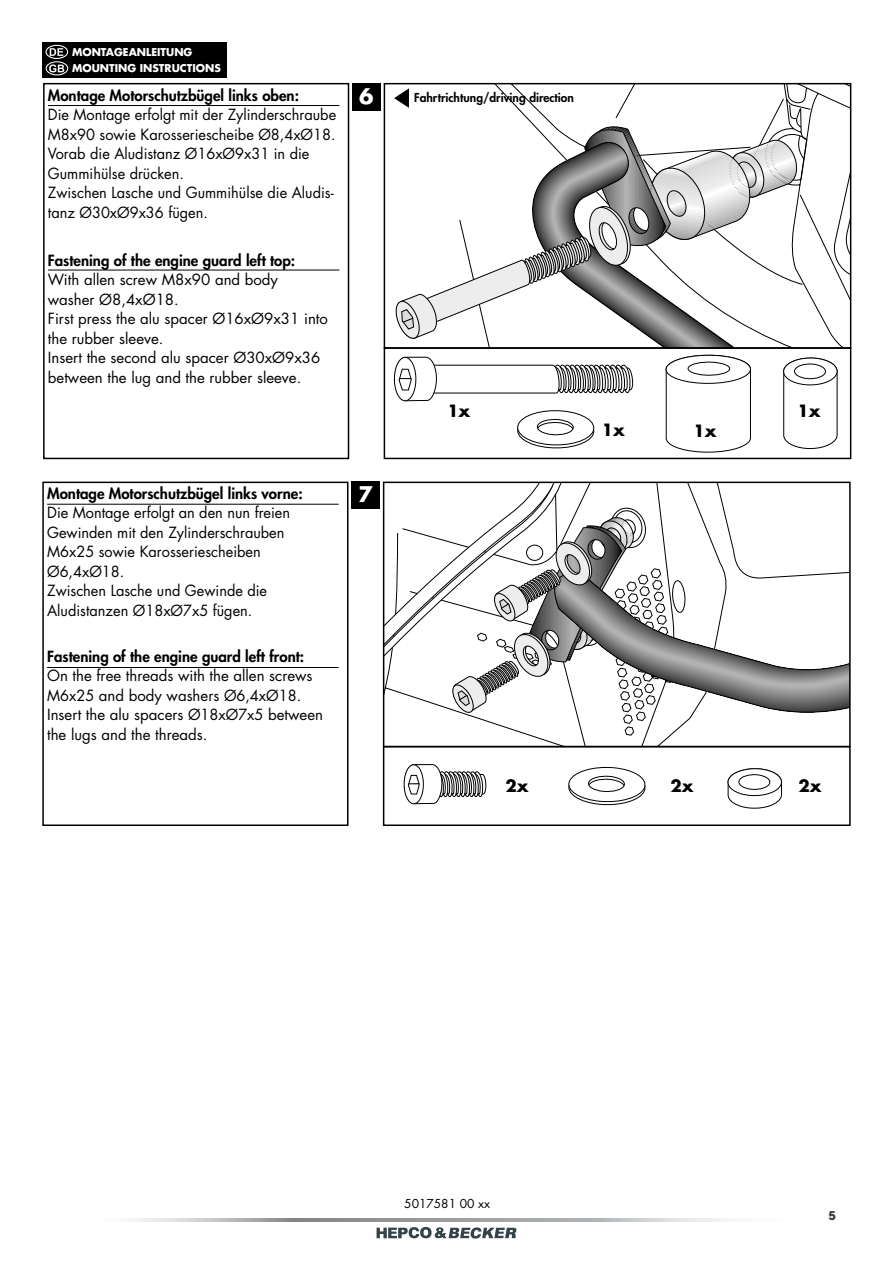
<style>
.page{position:relative;width:893px;height:1263px;background:#fff}
.page>*{position:absolute;margin:0;border:0;box-sizing:border-box;transform-origin:0 0}
.t1{font:700 21px "Futura Std";color:#fff}
.t2{font:700 16.5px "Futura Std";color:#000}
.t3{font:15px/19.5px "Futura Std";color:#000}
.t4{font:800 15px "Futura Std";color:#000}
.t5{font:800 12px "Futura Std";color:#000}
.t6{font:12px "Futura Std";color:#000}
.t7{font:700 12px "Avant Garde";color:#354248}
.t8{font:700 10.5px/16.5px "Futura Std";color:#fff}
</style>
<div class="page">
<svg style="left:134px;top:1218px;width:593px;height:3px;background:#b3b4b5"></svg>
<svg style="left:377px;top:1227px;width:139px;height:11px"></svg>
<div style="left:43px;top:43px;width:184px;height:35px;background:#000"></div>
<svg style="left:50px;top:48px;width:13px;height:8px"></svg>
<div style="left:45px;top:45px;width:23px;height:14px;border:1px solid #fff;border-radius:50%"></div>
<svg style="left:49px;top:64px;width:15px;height:8px"></svg>
<div style="left:46px;top:61px;width:22px;height:14px;border:1px solid #fff;border-radius:50%"></div>
<div style="left:43px;top:83px;width:306px;height:376px;border:2px solid #000"></div>
<svg style="left:496px;top:86px;width:352px;height:260px"></svg>
<div style="left:384px;top:83px;width:467px;height:266px;border:2px solid #000"></div>
<div style="left:384px;top:347px;width:467px;height:112px;border:2px solid #000"></div>
<div style="left:352px;top:83px;width:29px;height:28px;background:#000"></div>
<svg style="left:394px;top:88px;width:15px;height:20px"></svg>
<hr style="left:48px;top:105px;width:291px;height:1px;background:#000">
<hr style="left:48px;top:270px;width:291px;height:1px;background:#000">
<svg style="left:394px;top:123px;width:446px;height:330px"></svg>
<div style="left:42px;top:482px;width:306px;height:344px;border:2px solid #000"></div>
<svg style="left:386px;top:485px;width:462px;height:231px"></svg>
<div style="left:383px;top:482px;width:468px;height:265px;border:2px solid #000"></div>
<div style="left:383px;top:746px;width:468px;height:80px;border:2px solid #000"></div>
<div style="left:352px;top:482px;width:28px;height:27px;background:#000"></div>
<hr style="left:47px;top:504px;width:292px;height:1px;background:#000">
<hr style="left:47px;top:667px;width:292px;height:1px;background:#000">
<svg style="left:727px;top:768px;width:55px;height:41px"></svg>
<svg style="left:568px;top:767px;width:78px;height:39px"></svg>
<svg style="left:403px;top:764px;width:84px;height:41px"></svg>
<p class="t8" style="left:72px;top:43px;width:150px">MONTAGEANLEITUNG<br>MOUNTING INSTRUCTIONS</p>
<p class="t4" style="left:48px;top:86px;width:253px">Montage Motorschutzbügel links oben:</p>
<p class="t3" style="left:48px;top:105px;width:290px">Die Montage erfolgt mit der Zylinderschraube M8x90 sowie Karosseriescheibe Ø8,4xØ18.<br>Vorab die Aludistanz Ø16xØ9x31 in die Gummihülse drücken.<br>Zwischen Lasche und Gummihülse die Aludis&shy;tanz Ø30xØ9x36 fügen.</p>
<p class="t4" style="left:48px;top:251px;width:249px">Fastening of the engine guard left top:</p>
<p class="t3" style="left:48px;top:270px;width:282px">With allen screw M8x90 and body washer Ø8,4xØ18.<br>First press the alu spacer Ø16xØ9x31 into the rubber sleeve.<br>Insert the second alu spacer Ø30xØ9x36 between the lug and the rubber sleeve.</p>
<h1 class="t1" style="left:359px;top:82px;width:16px">6</h1>
<p class="t4" style="left:47px;top:484px;width:257px">Montage Motorschutzbügel links vorne:</p>
<h1 class="t1" style="left:358px;top:481px;width:16px">7</h1>
<p class="t3" style="left:47px;top:503px;width:244px">Die Montage erfolgt an den nun freien<br>Gewinden mit den Zylinderschrauben<br>M6x25 sowie Karosseriescheiben<br>Ø6,4xØ18.<br>Zwischen Lasche und Gewinde die<br>Aludistanzen Ø18xØ7x5 fügen.</p>
<p class="t4" style="left:47px;top:647px;width:259px">Fastening of the engine guard left front:</p>
<p class="t3" style="left:47px;top:666px;width:277px">On the free threads with the allen screws M6x25 and body washers Ø6,4xØ18.<br>Insert the alu spacers Ø18xØ7x5 between the lugs and the threads.</p>
<p class="t5" style="left:414px;top:90px;width:161px">Fahrtrichtung/driving direction</p>
<p class="t2" style="left:447px;top:400px;width:25px">1x</p>
<p class="t2" style="left:602px;top:419px;width:25px">1x</p>
<p class="t2" style="left:693px;top:420px;width:25px">1x</p>
<p class="t2" style="left:797px;top:400px;width:25px">1x</p>
<p class="t2" style="left:505px;top:775px;width:25px">2x</p>
<p class="t2" style="left:671px;top:775px;width:25px">2x</p>
<p class="t2" style="left:798px;top:775px;width:25px">2x</p>
<p class="t6" style="left:404px;top:1196px;width:87px">5017581 00 xx</p>
<p class="t7" style="left:828px;top:1208px;width:9px">5</p>
</div>
